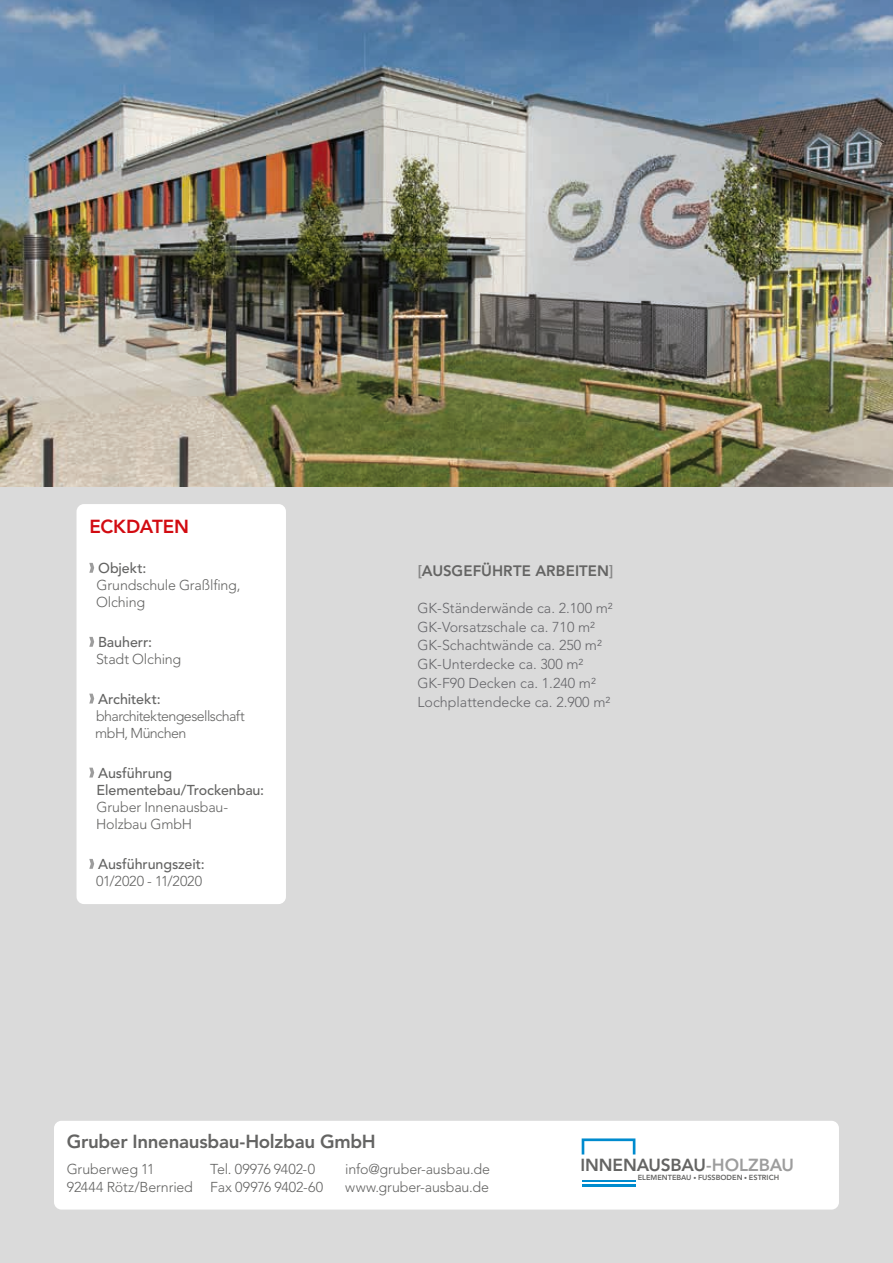
<style>
.page{position:relative;width:893px;height:1263px;background:#dadada}
.page>*{position:absolute;margin:0;border:0;box-sizing:border-box;transform-origin:0 0}
.t1{font:800 18.75px "Avenir LT Std";letter-spacing:-.015em;color:#646463}
.t2{font:800 18.75px "Avenir LT Std";letter-spacing:-.005em;color:#d20b11}
.t3{font:800 17.4px "Avenir LT";letter-spacing:-.005em;color:#646463}
.t4{font:800 15px "Avenir LT Std";letter-spacing:.005em;color:#646463}
.t5{font:300 14.25px/17.2px "Avenir LT Std";letter-spacing:-.015em;color:#646463}
.t6{font:300 14.25px/18.8px "Avenir LT Std";color:#66666a}
.t7{font:500 14.25px/17.2px "Avenir LT Std";letter-spacing:-.005em;color:#646463}
.t8{font:300 14.25px/17.2px "Avenir LT Std";letter-spacing:-.04em;color:#646463}
.t9{font:800 7.35px "Avenir LT";color:#646463}
.s1{color:#878787}
.s2{color:#9d9d9d}
.s3{font-size:5.85px}
</style>
<div class="page">
<div style="left:54px;top:1121px;width:785px;height:88px;background:#fff;border-radius:7px"></div>
<hr style="left:582px;top:1184px;width:53px;height:2px;background:#008bce">
<hr style="left:582px;top:1180px;width:53px;height:1px;background:#008bce">
<svg style="left:582px;top:1138px;width:53px;height:16px"></svg>
<div style="left:77px;top:504px;width:209px;height:400px;background:#fff;border-radius:7px"></div>
<svg style="left:89px;top:563px;width:5px;height:10px"></svg>
<svg style="left:89px;top:637px;width:5px;height:10px"></svg>
<svg style="left:89px;top:694px;width:5px;height:9px"></svg>
<svg style="left:89px;top:768px;width:5px;height:9px"></svg>
<svg style="left:89px;top:859px;width:5px;height:10px"></svg>
<img style="left:0;top:0;width:893px;height:486px">
<h1 class="t2" style="left:89px;top:515px;width:101px">ECKDATEN</h1>
<p class="t7" style="left:98px;top:559px;width:50px">Objekt:</p>
<p class="t5" style="left:96px;top:576px;width:146px">Grundschule Graßlfing,<br>Olching</p>
<p class="t7" style="left:98px;top:633px;width:55px">Bauherr:</p>
<p class="t5" style="left:96px;top:650px;width:87px">Stadt Olching</p>
<p class="t7" style="left:98px;top:690px;width:64px">Architekt:</p>
<p class="t8" style="left:95px;top:707px;width:151px">bharchitektengesellschaft mbH, München</p>
<p class="t7" style="left:97px;top:764px;width:169px">Ausführung<br>Elementebau/Trockenbau:</p>
<p class="t5" style="left:96px;top:798px;width:134px">Gruber Innenausbau-<br>Holzbau GmbH</p>
<p class="t7" style="left:98px;top:855px;width:108px">Ausführungszeit:</p>
<p class="t5" style="left:96px;top:872px;width:107px">01/2020 - 11/2020</p>
<p class="t4" style="left:418px;top:562px;width:197px"><span class="s1">[</span>AUSGEFÜHRTE ARBEITEN<span class="s1">]</span></p>
<p class="t6" style="left:417px;top:599px;width:197px">GK-Ständerwände ca. 2.100 m²<br>GK-Vorsatzschale ca. 710 m²<br>GK-Schachtwände ca. 250 m²<br>GK-Unterdecke ca. 300 m²<br>GK-F90 Decken ca. 1.240 m²<br>Lochplattendecke ca. 2.900 m²</p>
<h1 class="t1" style="left:67px;top:1130px;width:311px">Gruber Innenausbau-Holzbau GmbH</h1>
<p class="t5" style="left:67px;top:1161px;width:89px">Gruberweg 11</p>
<p class="t5" style="left:210px;top:1161px;width:106px">Tel. 09976 9402-0</p>
<p class="t5" style="left:345px;top:1161px;width:146px">info@gruber-ausbau.de</p>
<p class="t5" style="left:67px;top:1179px;width:258px">92444 Rötz/Bernried Fax 09976 9402-60</p>
<p class="t5" style="left:345px;top:1179px;width:145px">www.gruber-ausbau.de</p>
<p class="t3" style="left:580px;top:1154px;width:215px">INNENAUSBAU<span class="s2">-HOLZBAU</span></p>
<p class="t9" style="left:638px;top:1173px;width:143px">ELEMENTEBAU <span class="s3">•</span> FUSSBODEN <span class="s3">•</span> ESTRICH</p>
</div>
